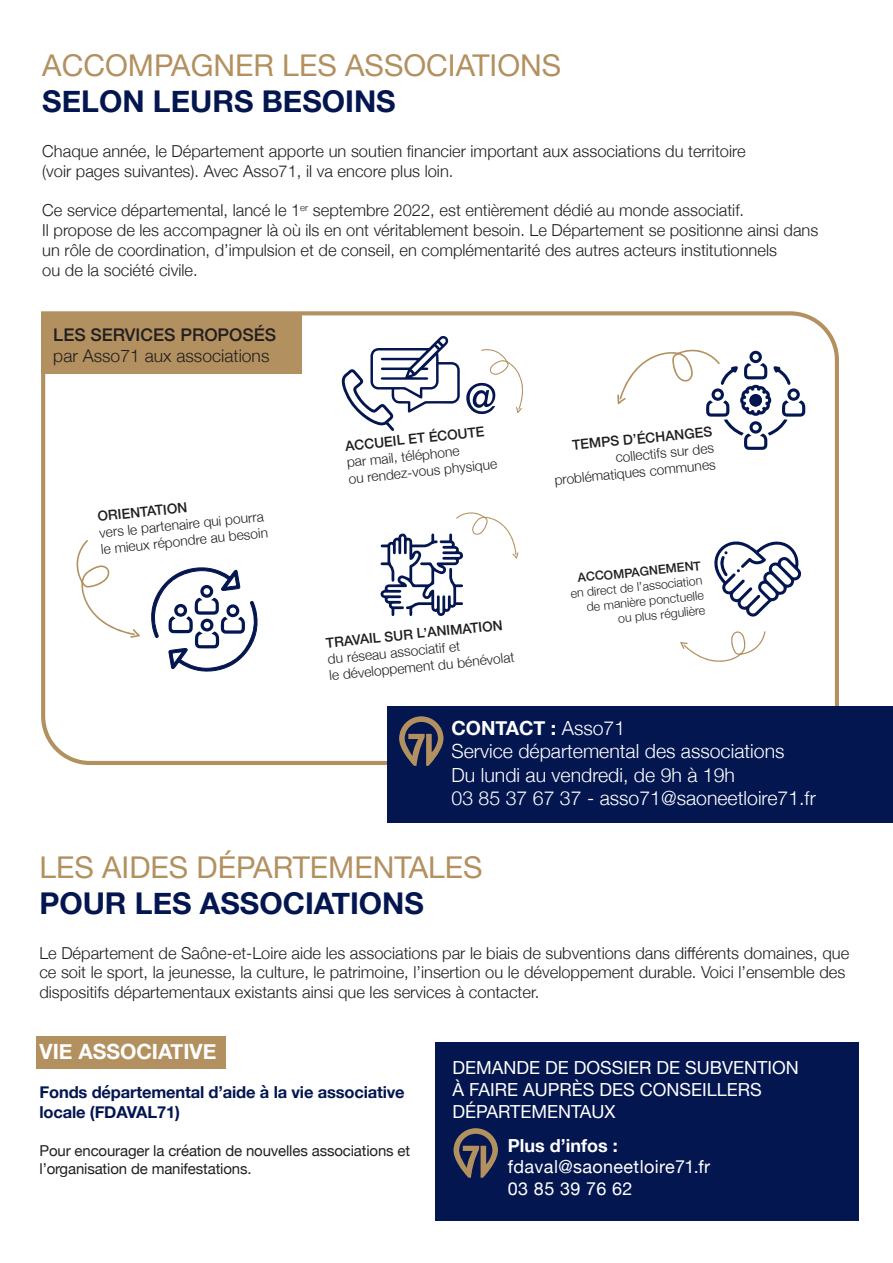
<style>
.page{position:relative;width:893px;height:1263px;background:#fff}
.page>*{position:absolute;margin:0;border:0;box-sizing:border-box;transform-origin:0 0}
.t1{font:30px "Helvetica Neue";color:#b3905f}
.t2{font:700 30px "Helvetica Neue";color:#031650}
.t3{font:700 21px "Helvetica Neue";color:#fff}
.t4{font:300 19.5px/23.4px "Helvetica Neue";color:#fff}
.t5{font:18px/21.6px "Helvetica Neue";color:#fff}
.t6{font:18px/21.6px "Helvetica Neue";letter-spacing:.02em;color:#fff}
.t7{font:700 18px "Helvetica Neue";color:#fff}
.t8{font:300 17.55px "Helvetica Neue";color:#231f20}
.t9{font:500 17.55px "Helvetica Neue";color:#231f20}
.t10{font:300 16.5px/19.8px "Helvetica Neue";color:#231f20}
.t11{font:700 16.5px/19.8px "Helvetica Neue";letter-spacing:-.01em;color:#031650}
.t12{font:15px/18px "Helvetica Neue";letter-spacing:-.01em;color:#231f20}
.t13{font:300 13.8px/16.6px "Helvetica Neue";color:#231f20}
.t14{font:500 13.8px "Helvetica Neue";color:#231f20}
.t15{font:300 12.45px/15px "Helvetica Neue";color:#231f20;text-align:right}
.t16{font:500 12.45px "Helvetica Neue";color:#231f20}
.s1{font-weight:700}
</style>
<div class="page">
<svg style="left:41px;top:311px;width:798px;height:456px"></svg>
<div style="left:388px;top:706px;width:505px;height:117px;background:#031650"></div>
<svg style="left:76px;top:539px;width:64px;height:99px"></svg>
<svg style="left:149px;top:566px;width:111px;height:106px"></svg>
<svg style="left:381px;top:512px;width:137px;height:104px"></svg>
<svg style="left:617px;top:349px;width:188px;height:101px"></svg>
<svg style="left:712px;top:540px;width:89px;height:77px"></svg>
<svg style="left:680px;top:631px;width:86px;height:31px"></svg>
<svg style="left:342px;top:336px;width:118px;height:95px"></svg>
<svg style="left:466px;top:349px;width:58px;height:65px"></svg>
<div style="left:36px;top:1036px;width:190px;height:33px;background:#b3905f"></div>
<div style="left:435px;top:1042px;width:424px;height:178px;background:#031650"></div>
<svg style="left:454px;top:1128px;width:44px;height:50px"></svg>
<svg style="left:399px;top:716px;width:44px;height:50px"></svg>
<h1 class="t1" style="left:42px;top:43px;width:520px">ACCOMPAGNER LES ASSOCIATIONS</h1>
<h1 class="t2" style="left:42px;top:78px;width:355px">SELON LEURS BESOINS</h1>
<p class="t10" style="left:42px;top:140px;width:705px">Chaque année, le Département apporte un soutien financier important aux associations du territoire (voir pages suivantes). Avec Asso71, il va encore plus loin.</p>
<p class="t10" style="left:42px;top:199px;width:777px">Ce service départemental, lancé le 1<sup>er</sup> septembre 2022, est entièrement dédié au monde associatif.<br>Il propose de les accompagner là où ils en ont véritablement besoin. Le Département se positionne ainsi dans un rôle de coordination, d’impulsion et de conseil, en complémentarité des autres acteurs institutionnels<br>ou de la société civile.</p>
<p class="t9" style="left:53px;top:321px;width:224px">LES SERVICES PROPOSÉS</p>
<p class="t8" style="left:53px;top:342px;width:218px">par Asso71 aux associations</p>
<p class="t14" style="left:97px;top:505px;width:91px;rotate:-6deg">ORIENTATION</p>
<p class="t13" style="left:98px;top:524px;width:169px;rotate:-6deg">vers le partenaire qui pourra le mieux répondre au besoin</p>
<p class="t14" style="left:344px;top:435px;width:141px;rotate:-6deg">ACCUEIL ET ÉCOUTE</p>
<p class="t13" style="left:346px;top:453px;width:151px;rotate:-6deg">par mail, téléphone<br>ou rendez-vous physique</p>
<p class="t14" style="left:325px;top:632px;width:179px;rotate:-6deg">TRAVAIL SUR L’ANIMATION</p>
<p class="t13" style="left:327px;top:650px;width:187px;rotate:-6deg">du réseau associatif et<br>le développement du bénévolat</p>
<p class="t14" style="left:571px;top:434px;width:142px;rotate:-6deg">TEMPS D’ÉCHANGES</p>
<p class="t13" style="left:552px;top:455px;width:163px;text-align:right;rotate:-6deg">collectifs sur des problématiques communes</p>
<p class="t16" style="left:577px;top:568px;width:125px;rotate:-6deg">ACCOMPAGNEMENT</p>
<p class="t15" style="left:570px;top:585px;width:134px;rotate:-6deg">en direct de l’association de manière ponctuelle ou plus régulière</p>
<p class="t4" style="left:451px;top:715px;width:366px"><span class="s1">CONTACT :</span> Asso71<br>Service départemental des associations<br>Du lundi au vendredi, de 9h à 19h<br>03 85 37 67 37 - asso71@saoneetloire71.fr</p>
<h1 class="t1" style="left:39px;top:845px;width:445px">LES AIDES DÉPARTEMENTALES</h1>
<h1 class="t2" style="left:39px;top:879px;width:386px">POUR LES ASSOCIATIONS</h1>
<p class="t10" style="left:39px;top:942px;width:811px">Le Département de Saône-et-Loire aide les associations par le biais de subventions dans différents domaines, que ce soit le sport, la jeunesse, la culture, le patrimoine, l’insertion ou le développement durable. Voici l’ensemble des dispositifs départementaux existants ainsi que les services à contacter.</p>
<p class="t3" style="left:40px;top:1035px;width:178px">VIE ASSOCIATIVE</p>
<p class="t11" style="left:40px;top:1083px;width:367px">Fonds départemental d’aide à la vie associative locale (FDAVAL71)</p>
<p class="t12" style="left:40px;top:1142px;width:372px">Pour encourager la création de nouvelles associations et l’organisation de manifestations.</p>
<p class="t5" style="left:453px;top:1058px;width:348px">DEMANDE DE DOSSIER DE SUBVENTION<br>À FAIRE AUPRÈS DES CONSEILLERS<br>DÉPARTEMENTAUX</p>
<p class="t7" style="left:508px;top:1131px;width:111px">Plus d’infos :</p>
<p class="t6" style="left:508px;top:1157px;width:204px">fdaval@saoneetloire71.fr<br>03 85 39 76 62</p>
</div>
